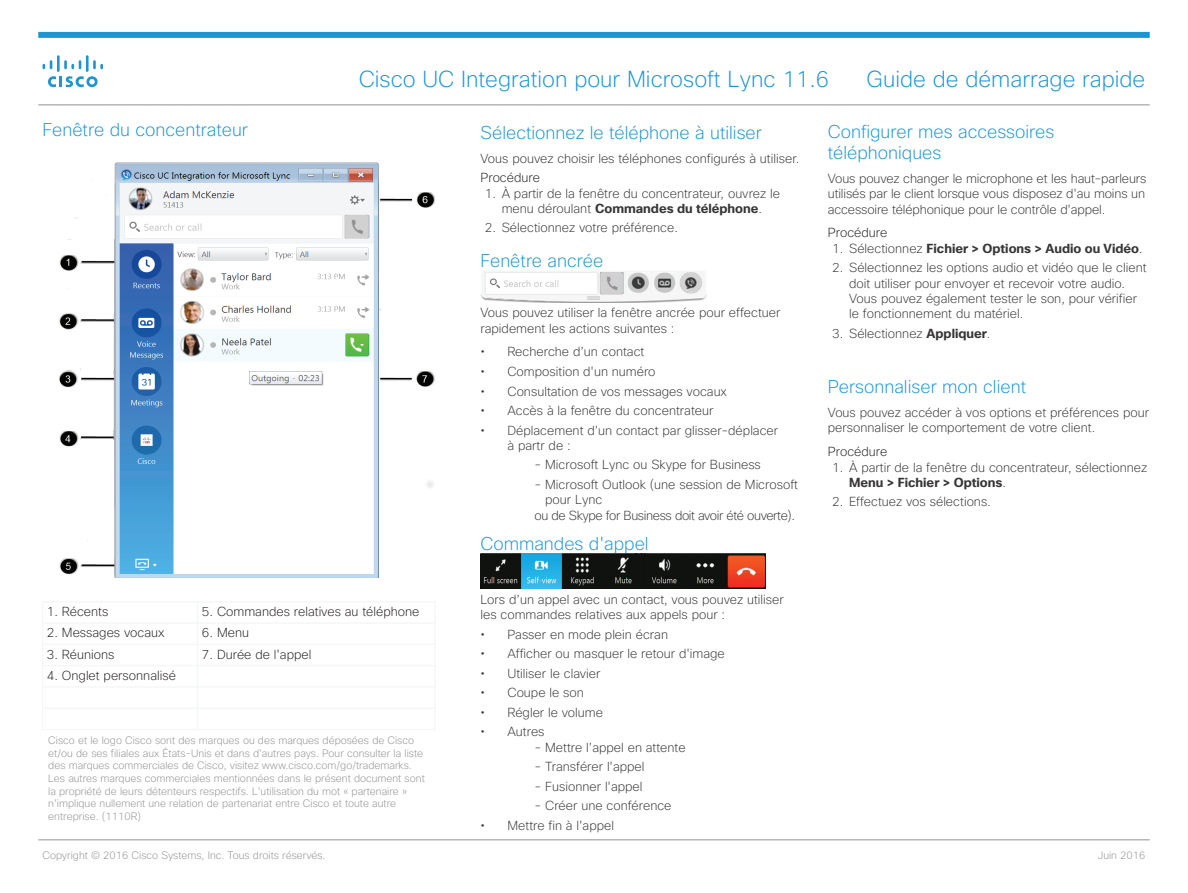
<style>
.page{position:relative;width:1188px;height:893px;background:#fff}
.page>*{position:absolute;margin:0;border:0;box-sizing:border-box;transform-origin:0 0}
.t1{font:200 22.5px "Cisco Sans";color:#1d95d3}
.t2{font:200 18px/21.6px "Cisco Sans";color:#1d95d3}
.t3{font:200 12.75px/15.3px "Cisco Sans";color:#373535}
.t4{font:200 12.75px "Cisco Sans";color:#231f20}
.t5{font:700 12.75px "Cisco Sans";color:#373535}
.t6{font:200 12.75px "Cisco Sans";letter-spacing:-.03em;color:#373535}
.t7{font:200 10.5px/12.6px "Cisco Sans";color:#929091}
.s1{font-weight:700}
.s2{font-weight:200}
</style>
<div class="page">
<div style="left:38px;top:32px;width:1112px;height:6px;background:#1d95d3"></div>
<svg style="left:48px;top:76px;width:50px;height:11px"></svg>
<svg style="left:43px;top:60px;width:9px;height:9px"></svg>
<hr style="left:57px;top:55px;width:3px;height:17px;background:#1d95d3">
<svg style="left:64px;top:60px;width:17px;height:9px"></svg>
<hr style="left:86px;top:55px;width:3px;height:17px;background:#1d95d3">
<svg style="left:93px;top:60px;width:10px;height:9px"></svg>
<hr style="left:38px;top:104px;width:1112px;height:1px;background:#929091">
<hr style="left:38px;top:839px;width:1112px;height:1px;background:#929091">
<img style="left:59px;top:162px;width:376px;height:416px">
<hr style="left:43px;top:602px;width:155px;height:1px;background:#f5f7f7">
<hr style="left:198px;top:602px;width:237px;height:1px;background:#f5f7f7">
<hr style="left:43px;top:623px;width:155px;height:1px;background:#f5f7f7">
<hr style="left:198px;top:623px;width:237px;height:1px;background:#f5f7f7">
<hr style="left:43px;top:644px;width:155px;height:1px;background:#f5f7f7">
<hr style="left:198px;top:644px;width:237px;height:1px;background:#f5f7f7">
<hr style="left:43px;top:665px;width:155px;height:1px;background:#f5f7f7">
<hr style="left:198px;top:665px;width:237px;height:1px;background:#f5f7f7">
<hr style="left:43px;top:687px;width:155px;height:1px;background:#f5f7f7">
<hr style="left:198px;top:687px;width:237px;height:1px;background:#f5f7f7">
<hr style="left:43px;top:708px;width:155px;height:1px;background:#f5f7f7">
<hr style="left:198px;top:708px;width:237px;height:1px;background:#f5f7f7">
<hr style="left:43px;top:729px;width:155px;height:1px;background:#f5f7f7">
<hr style="left:198px;top:729px;width:237px;height:1px;background:#f5f7f7">
<img style="left:480px;top:271px;width:226px;height:31px">
<img style="left:480px;top:553px;width:285px;height:35px">
<h2 class="t2" style="left:43px;top:119px;width:207px">Fenêtre du concentrateur</h2>
<h1 class="t1" style="left:359px;top:65px;width:472px">Cisco UC Integration pour Microsoft Lync 11.6</h1>
<h1 class="t1" style="left:867px;top:65px;width:280px">Guide de démarrage rapide</h1>
<h2 class="t2" style="left:480px;top:122px;width:283px">Sélectionnez le téléphone à utiliser</h2>
<p class="t3" style="left:480px;top:151px;width:321px">Vous pouvez choisir les téléphones configurés à utiliser.</p>
<p class="t4" style="left:480px;top:170px;width:61px">Procédure</p>
<p class="t3" style="left:485px;top:185px;width:297px;text-align:center">1. À partir de la fenêtre du concentrateur, ouvrez le menu déroulant <span class="s1">Commandes du téléphone</span>.</p>
<p class="t3" style="left:485px;top:220px;width:195px">2. Sélectionnez votre préférence.</p>
<h2 class="t2" style="left:480px;top:250px;width:124px">Fenêtre ancrée</h2>
<p class="t3" style="left:480px;top:305px;width:302px">Vous pouvez utiliser la fenêtre ancrée pour effectuer rapidement les actions suivantes :</p>
<p class="t3" style="left:507px;top:342px;width:272px;line-height:19.5px">Recherche d’un contact<br>Composition d'un numéro<br>Consultation de vos messages vocaux<br>Accès à la fenêtre du concentrateur Déplacement d’un contact par glisser-déplacer</p>
<p class="t3" style="left:508px;top:438px;width:65px">à partr de :</p>
<p class="t3" style="left:535px;top:457px;width:228px">- Microsoft Lync ou Skype for Business</p>
<p class="t3" style="left:535px;top:477px;width:265px">- Microsoft Outlook (une session de Microsoft</p>
<p class="t3" style="left:545px;top:492px;width:59px">pour Lync</p>
<p class="t6" style="left:535px;top:507px;width:262px">ou de Skype for Business doit avoir été ouverte).</p>
<h2 class="t2" style="left:480px;top:532px;width:170px">Commandes d'appel</h2>
<h2 class="t2" style="left:828px;top:120px;width:228px">Configurer mes accessoires téléphoniques</h2>
<p class="t3" style="left:828px;top:171px;width:320px;text-align:justify">Vous pouvez changer le microphone et les haut-parleurs utilisés par le client lorsque vous disposez d'au moins un accessoire téléphonique pour le contrôle d'appel.</p>
<p class="t4" style="left:828px;top:225px;width:61px">Procédure</p>
<p class="t5" style="left:832px;top:240px;width:312px"><span class="s2">1. Sélectionnez</span> Fichier &gt; Options &gt; Audio ou Vidéo<span class="s2">.</span></p>
<p class="t3" style="left:849px;top:260px;width:299px;text-indent:-17px">2. Sélectionnez les options audio et vidéo que le client doit utiliser pour envoyer et recevoir votre audio.<br>Vous pouvez également tester le son, pour vérifier le fonctionnement du matériel.</p>
<p class="t3" style="left:832px;top:325px;width:160px">3. Sélectionnez <span class="s1">Appliquer</span>.</p>
<h2 class="t2" style="left:828px;top:376px;width:200px">Personnaliser mon client</h2>
<p class="t3" style="left:828px;top:405px;width:323px">Vous pouvez accéder à vos options et préférences pour personnaliser le comportement de votre client.</p>
<p class="t4" style="left:828px;top:444px;width:61px">Procédure</p>
<p class="t3" style="left:849px;top:459px;width:300px;text-indent:-17px">1. À partir de la fenêtre du concentrateur, sélectionnez<br><span class="s1">Menu &gt; Fichier &gt; Options</span>.</p>
<p class="t3" style="left:832px;top:494px;width:160px">2. Effectuez vos sélections.</p>
<p class="t4" style="left:47px;top:604px;width:63px">1. Récents</p>
<p class="t4" style="left:202px;top:604px;width:219px">5. Commandes relatives au téléphone</p>
<p class="t4" style="left:47px;top:625px;width:119px">2. Messages vocaux</p>
<p class="t4" style="left:202px;top:625px;width:49px">6. Menu</p>
<p class="t4" style="left:47px;top:646px;width:69px">3. Réunions</p>
<p class="t4" style="left:202px;top:646px;width:111px">7. Durée de l'appel</p>
<p class="t4" style="left:47px;top:667px;width:131px">4. Onglet personnalisé</p>
<p class="t7" style="left:48px;top:734px;width:378px">Cisco et le logo Cisco sont des marques ou des marques déposées de Cisco et/ou de ses filiales aux États-Unis et dans d'autres pays. Pour consulter la liste des marques commerciales de Cisco, visitez www.cisco.com/go/trademarks.<br>Les autres marques commerciales mentionnées dans le présent document sont la propriété de leurs détenteurs respectifs. L'utilisation du mot « partenaire » n'implique nullement une relation de partenariat entre Cisco et toute autre entreprise. (1110R)</p>
<p class="t3" style="left:480px;top:591px;width:305px">Lors d’un appel avec un contact, vous pouvez utiliser les commandes relatives aux appels pour :</p>
<p class="t3" style="left:507px;top:624px;width:219px;line-height:19.5px">Passer en mode plein écran<br>Afficher ou masquer le retour d'image<br>Utiliser le clavier<br>Coupe le son<br>Régler le volume<br>Autres</p>
<p class="t3" style="left:535px;top:739px;width:153px">- Mettre l’appel en attente</p>
<p class="t3" style="left:535px;top:759px;width:112px">- Transférer l'appel</p>
<p class="t3" style="left:535px;top:778px;width:110px">- Fusionner l'appel</p>
<p class="t3" style="left:508px;top:796px;width:166px;line-height:19.5px;text-indent:27px">- Créer une conférence<br>Mettre fin à l'appel</p>
<p class="t7" style="left:43px;top:849px;width:285px">Copyright © 2016 Cisco Systems, Inc. Tous droits réservés.</p>
<p class="t7" style="left:1098px;top:849px;width:49px">Juin 2016</p>
</div>
